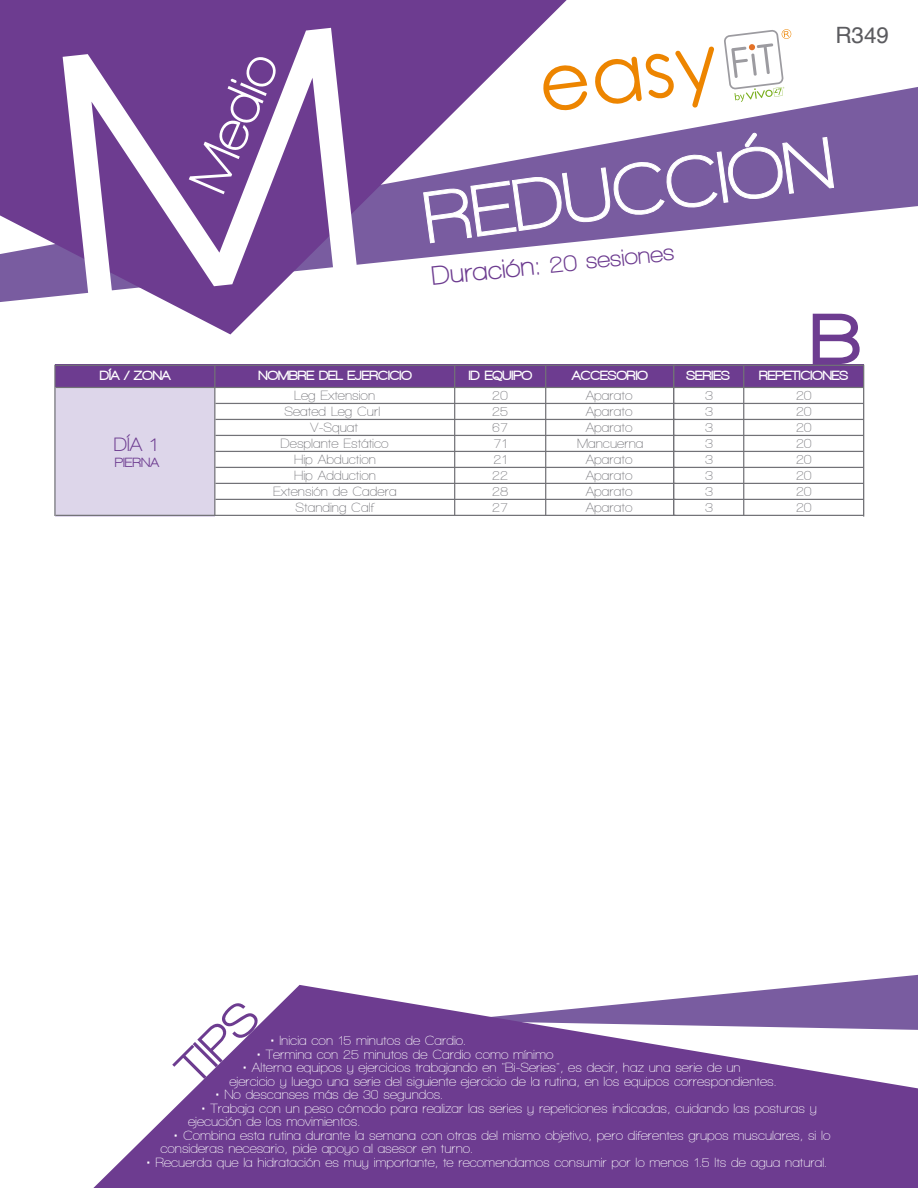
<style>
.page{position:relative;width:918px;height:1188px;background:#fff}
.page>*{position:absolute;margin:0;border:0;box-sizing:border-box;transform-origin:0 0}
.t1{font:700 74.25px "Walkway";color:#fff}
.t2{font:900 74.25px "Walkway";color:#6d3c90}
.t3{font:700 55.95px "Walkway";color:#fff}
.t4{font:800 48.3px "Walkway";color:#6d3c90}
.t5{font:700 24px "Walkway";color:#6d3c90}
.t6{font:22.5px "Helvetica";color:#5b5b5f}
.t7{font:700 19.5px "Walkway";color:#6d3c90}
.t8{font:600 13.65px/16px "Walkway";color:#727277}
.t9{font:900 13.65px "Walkway";color:#fff}
.t10{font:600 13.5px/13.5px "Walkway";color:#fff}
.t11{font:800 13.5px "Walkway";color:#6d3c90}
.s1{font-size:27px}
</style>
<div class="page">
<div style="left:55px;top:387px;width:159px;height:130px;background:#ddd6ea"></div>
<div style="left:55px;top:365px;width:808px;height:22px;background:#6d3c90"></div>
<hr style="left:863px;top:365px;width:1px;height:152px;background:#727277">
<svg style="left:671px;top:87px;width:247px;height:128px;fill:#795ca0"></svg>
<svg style="left:0;top:0;width:567px;height:334px;fill:#6d3c90"></svg>
<svg style="left:543px;top:65px;width:44px;height:46px"></svg>
<svg style="left:595px;top:46px;width:119px;height:62px"></svg>
<svg style="left:724px;top:29px;width:68px;height:73px"></svg>
<svg style="left:423px;top:132px;width:411px;height:112px"></svg>
<svg style="left:816px;top:975px;width:102px;height:10px"></svg>
<svg style="left:93px;top:985px;width:825px;height:203px;fill:#6d3c90"></svg>
<hr style="left:54px;top:365px;width:2px;height:151px;background:#727277">
<hr style="left:214px;top:366px;width:1px;height:150px;background:#727277">
<hr style="left:454px;top:366px;width:1px;height:150px;background:#727277">
<hr style="left:545px;top:366px;width:1px;height:150px;background:#727277">
<hr style="left:56px;top:365px;width:619px;height:1px;background:#727277">
<hr style="left:56px;top:387px;width:619px;height:1px;background:#727277">
<hr style="left:215px;top:403px;width:460px;height:1px;background:#727277">
<hr style="left:215px;top:419px;width:460px;height:1px;background:#727277">
<hr style="left:215px;top:435px;width:460px;height:1px;background:#727277">
<hr style="left:215px;top:451px;width:460px;height:1px;background:#727277">
<hr style="left:215px;top:467px;width:460px;height:1px;background:#727277">
<hr style="left:215px;top:483px;width:460px;height:1px;background:#727277">
<hr style="left:215px;top:499px;width:460px;height:1px;background:#727277">
<hr style="left:56px;top:515px;width:619px;height:1px;background:#727277">
<hr style="left:673px;top:366px;width:1px;height:150px;background:#727277">
<hr style="left:743px;top:366px;width:1px;height:150px;background:#727277">
<hr style="left:673px;top:365px;width:191px;height:1px;background:#727277">
<hr style="left:673px;top:387px;width:191px;height:1px;background:#727277">
<hr style="left:673px;top:403px;width:191px;height:1px;background:#727277">
<hr style="left:673px;top:419px;width:191px;height:1px;background:#727277">
<hr style="left:673px;top:435px;width:191px;height:1px;background:#727277">
<hr style="left:673px;top:451px;width:191px;height:1px;background:#727277">
<hr style="left:673px;top:467px;width:191px;height:1px;background:#727277">
<hr style="left:673px;top:483px;width:191px;height:1px;background:#727277">
<hr style="left:673px;top:499px;width:191px;height:1px;background:#727277">
<hr style="left:673px;top:515px;width:191px;height:1px;background:#727277">
<svg style="left:63px;top:28px;width:294px;height:272px;background:#734595"></svg>
<p class="t9" style="left:100px;top:368px;width:72px">DÍA / ZONA</p>
<h3 class="t7" style="left:114px;top:434px;width:45px">DÍA 1</h3>
<p class="t11" style="left:115px;top:456px;width:46px">PIERNA</p>
<h2 class="t3" style="left:178px;top:177px;width:146px;rotate:-67deg">Medio</h2>
<h3 class="t6" style="left:835px;top:18px;width:55px">R349</h3>
<h1 class="t1" style="left:418px;top:179px;width:415px;rotate:-8deg">REDUCCIÓN</h1>
<h3 class="t5" style="left:430px;top:265px;width:245px;rotate:-6deg"><span class="s1">Duración:</span> 20 sesiones</h3>
<h1 class="t2" style="left:812px;top:299px;width:49px">B</h1>
<p class="t9" style="left:259px;top:368px;width:155px">NOMBRE DEL EJERCICIO</p>
<p class="t9" style="left:469px;top:368px;width:65px">ID EQUIPO</p>
<p class="t9" style="left:572px;top:368px;width:77px">ACCESORIO</p>
<p class="t8" style="left:294px;top:387px;width:82px">Leg Extension</p>
<p class="t8" style="left:492px;top:387px;width:17px">20</p>
<p class="t8" style="left:586px;top:387px;width:48px">Aparato</p>
<p class="t8" style="left:284px;top:403px;width:97px">Seated Leg Curl</p>
<p class="t8" style="left:492px;top:403px;width:17px">25</p>
<p class="t8" style="left:586px;top:403px;width:48px">Aparato</p>
<p class="t8" style="left:310px;top:419px;width:50px">V-Squat</p>
<p class="t8" style="left:492px;top:419px;width:17px">67</p>
<p class="t8" style="left:586px;top:419px;width:48px">Aparato</p>
<p class="t8" style="left:281px;top:435px;width:110px">Desplante Estático</p>
<p class="t8" style="left:493px;top:435px;width:15px">71</p>
<p class="t8" style="left:577px;top:435px;width:68px">Mancuerna</p>
<p class="t8" style="left:294px;top:451px;width:83px">Hip Abduction</p>
<p class="t8" style="left:493px;top:451px;width:15px">21</p>
<p class="t8" style="left:586px;top:451px;width:48px">Aparato</p>
<p class="t8" style="left:294px;top:467px;width:83px">Hip Adduction</p>
<p class="t8" style="left:492px;top:467px;width:17px">22</p>
<p class="t8" style="left:586px;top:467px;width:48px">Aparato</p>
<p class="t8" style="left:273px;top:483px;width:125px">Extensión de Cadera</p>
<p class="t8" style="left:492px;top:483px;width:18px">28</p>
<p class="t8" style="left:586px;top:483px;width:48px">Aparato</p>
<p class="t8" style="left:295px;top:499px;width:80px">Standing Calf</p>
<p class="t8" style="left:492px;top:499px;width:17px">27</p>
<p class="t8" style="left:586px;top:499px;width:48px">Aparato</p>
<p class="t9" style="left:687px;top:368px;width:45px">SERIES</p>
<p class="t8" style="left:705px;top:387px;width:9px;text-align:justify">3<br>3<br>3<br>3<br>3<br>3<br>3<br>3</p>
<p class="t9" style="left:759px;top:368px;width:91px">REPETICIONES</p>
<p class="t8" style="left:796px;top:387px;width:17px">20<br>20</p>
<p class="t8" style="left:796px;top:419px;width:17px">20<br>20</p>
<p class="t8" style="left:796px;top:451px;width:17px">20<br>20</p>
<p class="t8" style="left:796px;top:483px;width:17px">20</p>
<p class="t8" style="left:796px;top:499px;width:17px">20</p>
<h3 class="t4" style="left:166px;top:1057px;width:95px;rotate:-45deg">TIPS</h3>
<p class="t10" style="left:271px;top:1034px;width:197px">• Inicia con 15 minutos de Cardio.</p>
<p class="t10" style="left:257px;top:1047px;width:298px">• Termina con 25 minutos de Cardio como mínimo</p>
<p class="t10" style="left:229px;top:1061px;width:549px;text-indent:14px">• Alterna equipos y ejercicios trabajando en "Bi-Series", es decir, haz una serie de un ejercicio y luego una serie del siguiente ejercicio de la rutina, en los equipos correspondientes.</p>
<p class="t10" style="left:216px;top:1088px;width:229px">• No descanses más de 30 segundos.</p>
<p class="t10" style="left:188px;top:1101px;width:630px;text-indent:14px">• Trabaja con un peso cómodo para realizar las series y repeticiones indicadas, cuidando las posturas y ejecución de los movimientos.</p>
<p class="t10" style="left:161px;top:1128px;width:671px;text-indent:14px">• Combina esta rutina durante la semana con otras del mismo objetivo, pero diferentes grupos musculares, si lo consideras necesario, pide apoyo al asesor en turno.</p>
<p class="t10" style="left:147px;top:1155px;width:682px">• Recuerda que la hidratación es muy importante, te recomendamos consumir por lo menos 1.5 lts de agua natural.</p>
</div>
